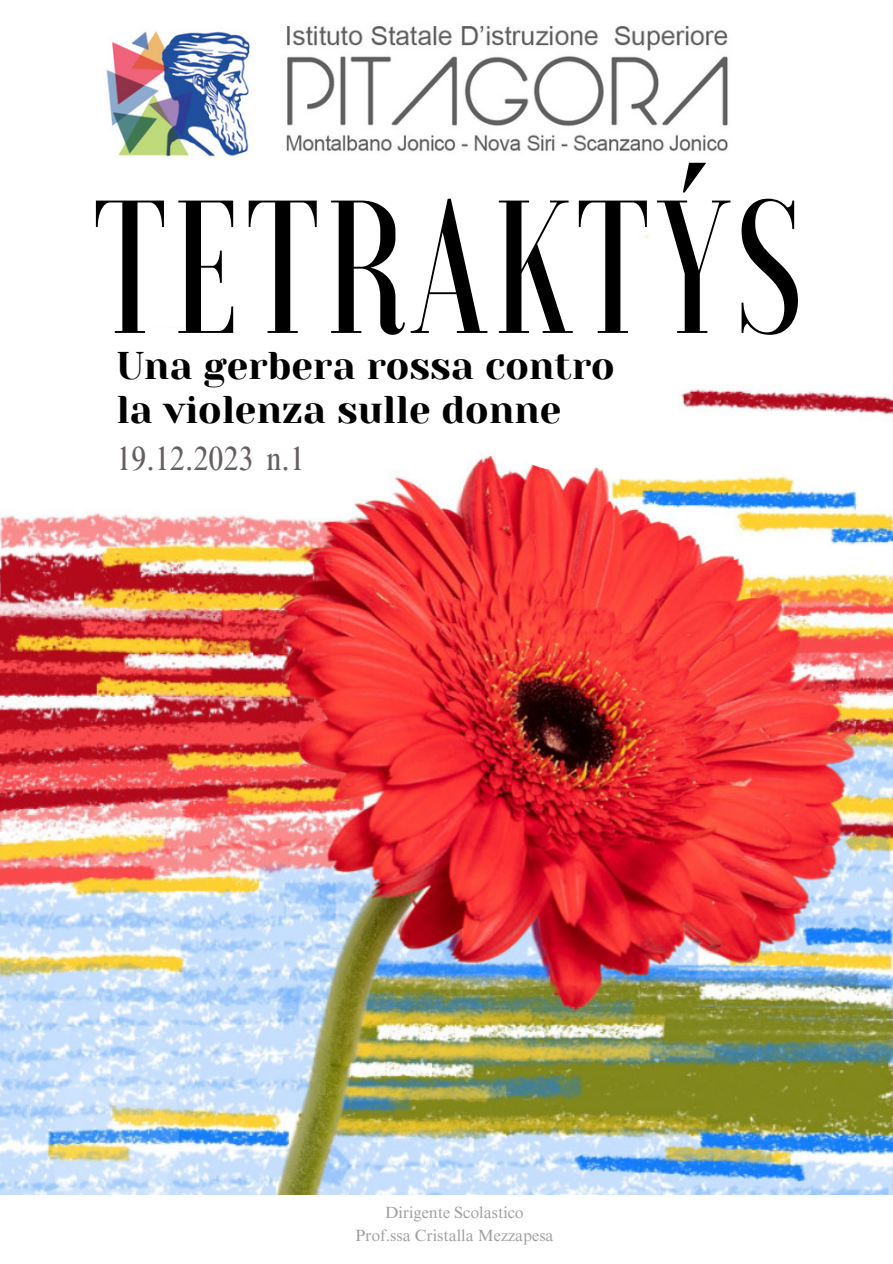
<style>
.page{position:relative;width:893px;height:1264px;background:#fff}
.page>*{position:absolute;margin:0;border:0;box-sizing:border-box;transform-origin:0 0}
.t1{font:500 189px "Voga";letter-spacing:.03em;color:#000}
.t2{font:38.55px/43.8px "Yeseva One";color:#000}
.t3{font:condensed 33.6px "Times NRMT Pro";color:#665f5f}
.t4{font:16.2px "Times NRMT Pro";color:#a0a0a0}
</style>
<div class="page">
<img style="left:0;top:158px;width:892px;height:1036px">
<svg style="left:0;top:171px;width:648px;height:302px"></svg>
<svg style="left:51px;top:1055px;width:129px;height:139px;background:#cadde7"></svg>
<img style="left:106px;top:26px;width:622px;height:131px">
<p class="t1" style="left:93px;top:173px;width:711px">TETRAKTÝS</p>
<h2 class="t2" style="left:116px;top:344px;width:500px">Una gerbera rossa contro la violenza sulle donne</h2>
<p class="t3" style="left:116px;top:446px;width:190px">19.12.2023 n.1</p>
<h1 class="t4" style="left:385px;top:1206px;width:140px">Dirigente Scolastico</h1>
<h3 class="t4" style="left:355px;top:1229px;width:200px">Prof.ssa Cristalla Mezzapesa</h3>
</div>
